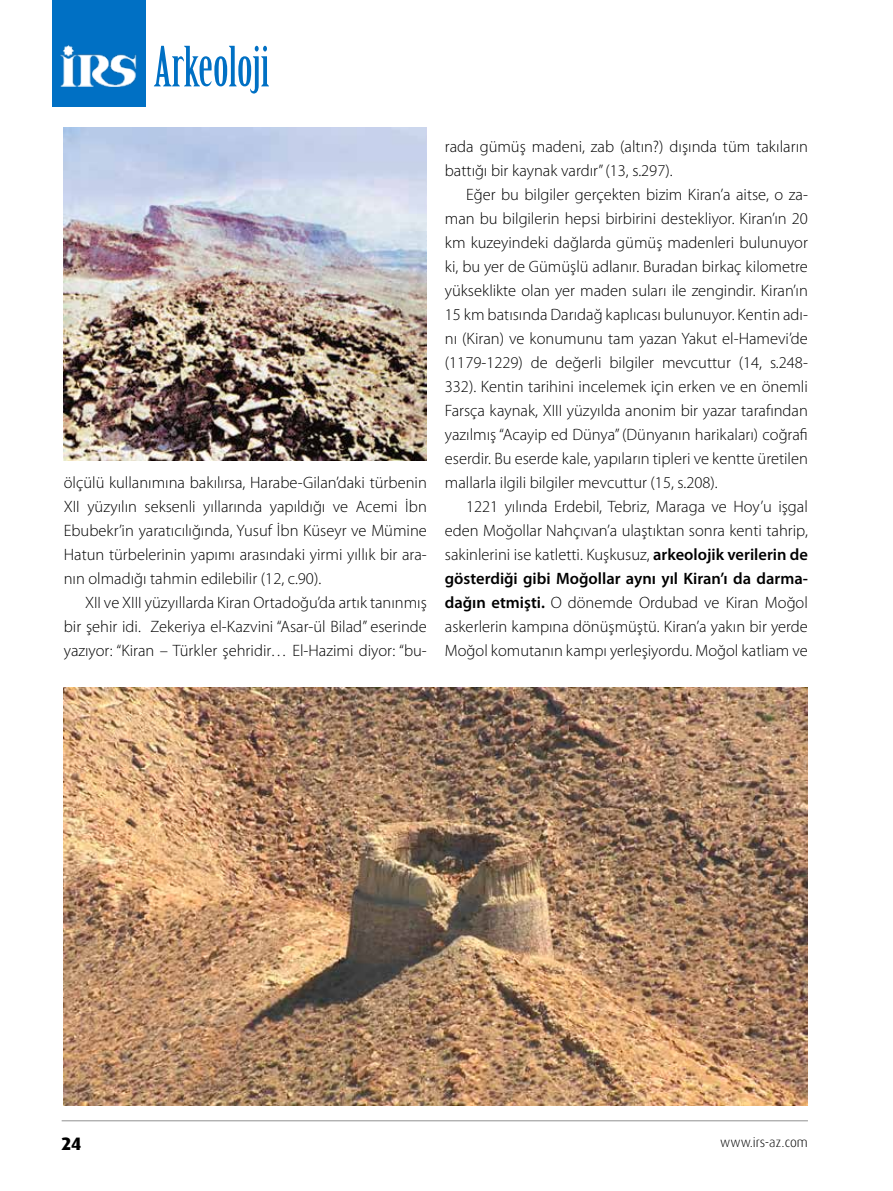
<style>
.page{position:relative;width:893px;height:1191px;background:#fff}
.page>*{position:absolute;margin:0;border:0;box-sizing:border-box;transform-origin:0 0}
.t1{font:54.15px "Birch Std";color:#0070c4}
.t2{font:800 18px "Dax Pro";color:#000}
.t3{font:300 16.5px/24px "Myriad Pro";color:#000;text-align:justify}
.t4{font:300 13.5px "Dax Pro";color:#000}
.s1{font-weight:600}
</style>
<div class="page">
<hr style="left:62px;top:1120px;width:746px;height:1px;background:#909090">
<img style="left:64px;top:128px;width:363px;height:332px">
<img style="left:64px;top:687px;width:744px;height:419px">
<div style="left:52px;top:0;width:94px;height:106px;background:#0070c4"></div>
<img style="left:60px;top:45px;width:77px;height:41px">
<h1 class="t1" style="left:154px;top:36px;width:117px">Arkeoloji</h1>
<p class="t3" style="left:64px;top:470px;width:365px">ölçülü kullanımına bakılırsa, Harabe-Gilan’daki türbenin XII yüzyılın seksenli yıllarında yapıldığı ve Acemi İbn Ebubekr’in yaratıcılığında, Yusuf İbn Küseyr ve Mümine Hatun türbelerinin yapımı arasındaki yirmi yıllık bir ara&shy;nın olmadığı tahmin edilebilir (12, c.90).</p>
<p class="t3" style="left:64px;top:590px;width:365px;text-indent:21px">XII ve XIII yüzyıllarda Kiran Ortadoğu’da artık tanınmış bir şehir idi. Zekeriya el-Kazvini “Asar-ül Bilad” eserinde yazıyor: “Kiran – Türkler şehridir… El-Hazimi diyor: “bu-</p>
<p class="t3" style="left:445px;top:134px;width:365px">rada gümüş madeni, zab (altın?) dışında tüm takıların battığı bir kaynak vardır” (13, s.297).</p>
<p class="t3" style="left:445px;top:182px;width:365px;text-indent:21px">Eğer bu bilgiler gerçekten bizim Kiran’a aitse, o za&shy;man bu bilgilerin hepsi birbirini destekliyor. Kiran’ın 20 km kuzeyindeki dağlarda gümüş madenleri bulunuyor ki, bu yer de Gümüşlü adlanır. Buradan birkaç kilometre yükseklikte olan yer maden suları ile zengindir. Kiran’ın 15 km batısında Darıdağ kaplıcası bulunuyor. Kentin adı&shy;nı (Kiran) ve konumunu tam yazan Yakut el-Hamevi’de (1179-1229) de değerli bilgiler mevcuttur (14, s.248- 332). Kentin tarihini incelemek için erken ve en önemli Farsça kaynak, XIII yüzyılda anonim bir yazar tarafından yazılmış “Acayip ed Dünya” (Dünyanın harikaları) coğrafi eserdir. Bu eserde kale, yapıların tipleri ve kentte üretilen mallarla ilgili bilgiler mevcuttur (15, s.208).</p>
<p class="t3" style="left:445px;top:495px;width:365px;text-indent:21px">1221 yılında Erdebil, Tebriz, Maraga ve Hoy’u işgal eden Moğollar Nahçıvan’a ulaştıktan sonra kenti tahrip, sakinlerini ise katletti. Kuşkusuz, <span class="s1">arkeolojik verilerin de gösterdiği gibi Moğollar aynı yıl Kiran’ı da darma&shy;dağın etmişti.</span> O dönemde Ordubad ve Kiran Moğol askerlerin kampına dönüşmüştü. Kiran’a yakın bir yerde Moğol komutanın kampı yerleşiyordu. Moğol katliam ve</p>
<p class="t2" style="left:62px;top:1131px;width:21px">24</p>
<p class="t4" style="left:720px;top:1133px;width:89px">www.irs-az.com</p>
</div>
